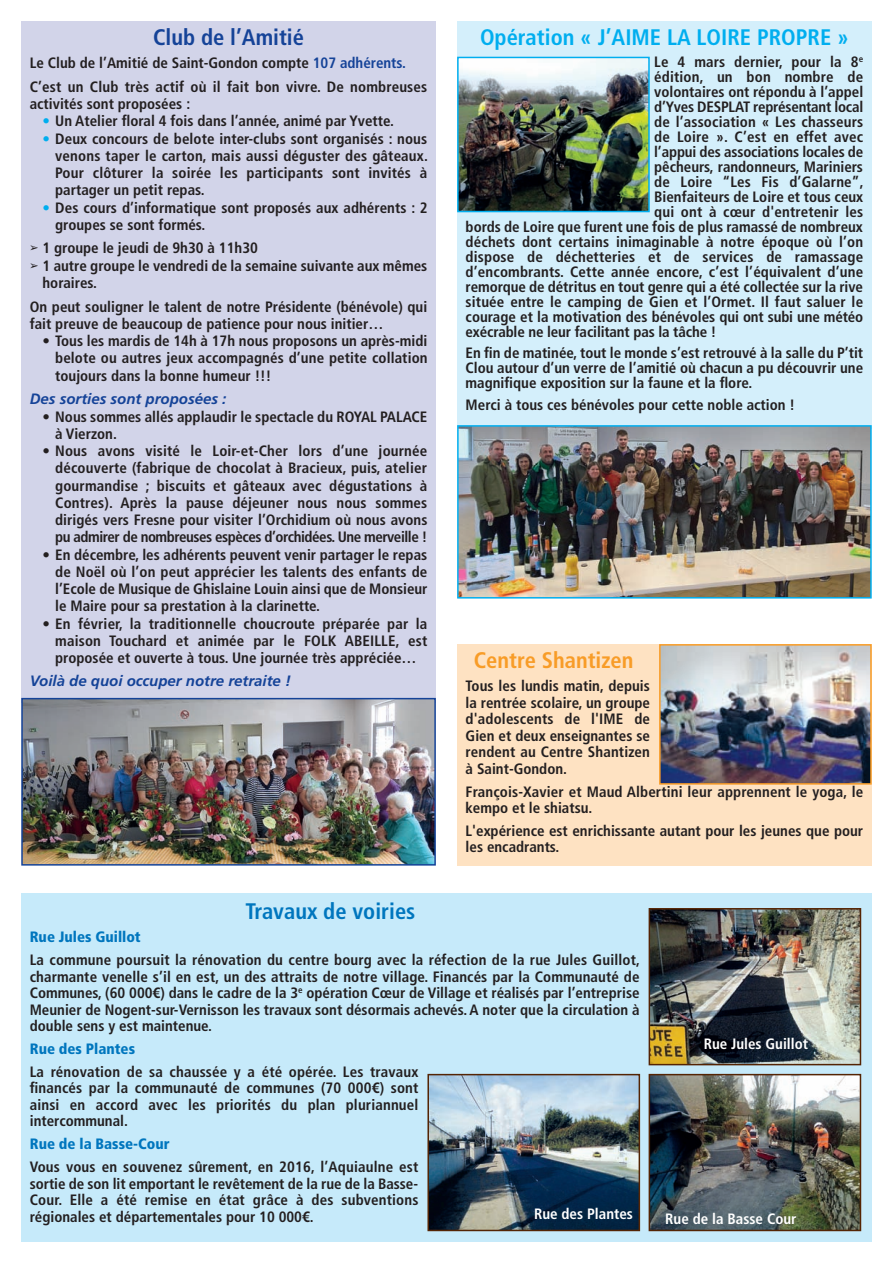
<style>
.page{position:relative;width:893px;height:1263px;background:#fff}
.page>*{position:absolute;margin:0;border:0;box-sizing:border-box;transform-origin:0 0}
.t1{font:700 condensed 22.5px "Frutiger LT Std";color:#00aeef}
.t2{font:700 condensed 22.5px "Frutiger LT Std";color:#0076be}
.t3{font:700 condensed 22.5px "Frutiger LT Std";color:#f89c27}
.t4{font:700 condensed 22.5px "Frutiger LT Std";color:#154398}
.t5{font:700 condensed 15px/17.2px "Frutiger LT Std";color:#231f20;text-align:justify}
.t6{font:italic 700 15px "Frutiger LT Std";color:#154398}
.t7{font:900 condensed 15px "Frutiger LT Std";color:#0076be}
.t8{font:700 condensed 15px "Frutiger LT Std";color:#fff}
.s1{color:#154398}
.s2{color:#00aeef}
.s3{font-family:"Menlo";font-stretch:normal}
</style>
<div class="page">
<div style="left:21px;top:893px;width:851px;height:349px;background:#c6eafa"></div>
<div style="left:21px;top:21px;width:415px;height:682px;background:#d2d4e9"></div>
<img style="left:24px;top:701px;width:409px;height:162px">
<div style="left:21px;top:698px;width:415px;height:168px;border:2px solid #154398"></div>
<div style="left:457px;top:21px;width:415px;height:407px;background:#d4effb"></div>
<img style="left:460px;top:60px;width:187px;height:149px">
<div style="left:457px;top:57px;width:193px;height:155px;border:2px solid #00aeef"></div>
<img style="left:460px;top:428px;width:409px;height:167px">
<div style="left:457px;top:425px;width:415px;height:173px;border:2px solid #00aeef"></div>
<img style="left:430px;top:1077px;width:207px;height:151px">
<div style="left:427px;top:1074px;width:213px;height:157px;border:2px solid #542404"></div>
<img style="left:652px;top:911px;width:206px;height:151px">
<div style="left:649px;top:908px;width:212px;height:157px;border:2px solid #542404"></div>
<img style="left:652px;top:1077px;width:206px;height:151px">
<div style="left:649px;top:1074px;width:212px;height:157px;border:2px solid #542404"></div>
<div style="left:457px;top:644px;width:415px;height:222px;background:#fee2c2"></div>
<img style="left:662px;top:647px;width:207px;height:135px">
<div style="left:659px;top:644px;width:213px;height:141px;border:2px solid #f89c27"></div>
<h1 class="t4" style="left:153px;top:28px;width:152px">Club de l’Amitié</h1>
<p class="t5" style="left:30px;top:52px;width:399px;line-height:23.7px">Le Club de l’Amitié de Saint-Gondon compte <span class="s1">107 adhérents.<br></span>C’est un Club très actif où il fait bon vivre. De nombreuses</p>
<p class="t5" style="left:30px;top:96px;width:162px">activités sont proposées :</p>
<p class="t5" style="left:43px;top:114px;width:353px"><span class="s2">•</span> Un Atelier floral 4 fois dans l’année, animé par Yvette.</p>
<p class="t5" style="left:55px;top:131px;width:374px;text-indent:-13px"><span class="s2">•</span> Deux concours de belote inter-clubs sont organisés : nous venons taper le carton, mais aussi déguster des gâteaux.<br>Pour clôturer la soirée les participants sont invités à partager un petit repas.</p>
<p class="t5" style="left:55px;top:200px;width:374px;text-indent:-13px"><span class="s2">•</span> Des cours d’informatique sont proposés aux adhérents : 2 groupes se sont formés.</p>
<p class="t5" style="left:30px;top:241px;width:230px"><span class="s3">➢</span> 1 groupe le jeudi de 9h30 à 11h30</p>
<p class="t5" style="left:42px;top:258px;width:386px;text-indent:-13px"><span class="s3">➢</span> 1 autre groupe le vendredi de la semaine suivante aux mêmes horaires.</p>
<p class="t5" style="left:30px;top:299px;width:399px">On peut souligner le talent de notre Présidente (bénévole) qui fait preuve de beaucoup de patience pour nous initier…</p>
<p class="t5" style="left:55px;top:333px;width:374px;text-indent:-13px">• Tous les mardis de 14h à 17h nous proposons un après-midi belote ou autres jeux accompagnés d’une petite collation toujours dans la bonne humeur !!!</p>
<p class="t6" style="left:30px;top:393px;width:198px">Des sorties sont proposées :</p>
<p class="t5" style="left:55px;top:409px;width:374px;text-indent:-13px">• Nous sommes allés applaudir le spectacle du ROYAL PALACE à Vierzon.</p>
<p class="t5" style="left:55px;top:443px;width:374px;text-indent:-13px">• Nous avons visité le Loir-et-Cher lors d’une journée découverte (fabrique de chocolat à Bracieux, puis, atelier gourmandise ; biscuits et gâteaux avec dégustations à Contres). Après la pause déjeuner nous nous sommes dirigés vers Fresne pour visiter l’Orchidium où nous avons pu admirer de nombreuses espèces d’orchidées. Une merveille !</p>
<p class="t5" style="left:55px;top:547px;width:374px;text-indent:-13px">• En décembre, les adhérents peuvent venir partager le repas de Noël où l’on peut apprécier les talents des enfants de l’Ecole de Musique de Ghislaine Louin ainsi que de Monsieur le Maire pour sa prestation à la clarinette.</p>
<p class="t5" style="left:55px;top:616px;width:374px;text-indent:-13px">• En février, la traditionnelle choucroute préparée par la maison Touchard et animée par le FOLK ABEILLE, est proposée et ouverte à tous. Une journée très appréciée…</p>
<p class="t6" style="left:30px;top:675px;width:263px">Voilà de quoi occuper notre retraite !</p>
<h1 class="t2" style="left:245px;top:902px;width:171px">Travaux de voiries</h1>
<h1 class="t1" style="left:480px;top:28px;width:370px">Opération « J’AIME LA LOIRE PROPRE »</h1>
<p class="t5" style="left:654px;top:54px;width:210px">Le 4 mars dernier, pour la 8<sup>e</sup></p>
<p class="t5" style="left:654px;top:69px;width:210px">édition, un bon nombre de</p>
<p class="t5" style="left:654px;top:84px;width:210px">volontaires ont répondu à l’appel</p>
<p class="t5" style="left:654px;top:99px;width:210px">d’Yves DESPLAT représentant local</p>
<p class="t5" style="left:654px;top:114px;width:210px">de l’association « Les chasseurs</p>
<p class="t5" style="left:654px;top:129px;width:210px">de Loire ». C’est en effet avec</p>
<p class="t5" style="left:654px;top:144px;width:210px">l’appui des associations locales de</p>
<p class="t5" style="left:654px;top:159px;width:210px">pêcheurs, randonneurs, Mariniers</p>
<p class="t5" style="left:654px;top:174px;width:211px">de Loire “Les Fis d’Galarne”,</p>
<p class="t5" style="left:654px;top:189px;width:210px">Bienfaiteurs de Loire et tous ceux</p>
<p class="t5" style="left:654px;top:204px;width:210px">qui ont à cœur d'entretenir les</p>
<p class="t5" style="left:466px;top:219px;width:399px">bords de Loire que furent une fois de plus ramassé de nombreux</p>
<p class="t5" style="left:466px;top:234px;width:399px">déchets dont certains inimaginable à notre époque où l’on</p>
<p class="t5" style="left:466px;top:249px;width:399px">dispose de déchetteries et de services de ramassage</p>
<p class="t5" style="left:466px;top:264px;width:399px">d’encombrants. Cette année encore, c’est l’équivalent d’une</p>
<p class="t5" style="left:466px;top:279px;width:399px">remorque de détritus en tout genre qui a été collectée sur la rive</p>
<p class="t5" style="left:466px;top:294px;width:399px">située entre le camping de Gien et l’Ormet. Il faut saluer le</p>
<p class="t5" style="left:466px;top:309px;width:399px">courage et la motivation des bénévoles qui ont subi une météo</p>
<p class="t5" style="left:466px;top:324px;width:252px">exécrable ne leur facilitant pas la tâche !</p>
<p class="t5" style="left:466px;top:347px;width:399px;line-height:15px">En fin de matinée, tout le monde s’est retrouvé à la salle du P’tit Clou autour d’un verre de l’amitié où chacun a pu découvrir une magnifique exposition sur la faune et la flore.</p>
<p class="t5" style="left:466px;top:397px;width:331px">Merci à tous ces bénévoles pour cette noble action !</p>
<h1 class="t3" style="left:474px;top:651px;width:161px">Centre Shantizen</h1>
<p class="t5" style="left:466px;top:679px;width:186px;line-height:16.5px">Tous les lundis matin, depuis la rentrée scolaire, un groupe d'adolescents de l'IME de Gien et deux enseignantes se rendent au Centre Shantizen à Saint-Gondon.</p>
<p class="t5" style="left:466px;top:784px;width:399px;line-height:16.5px">François-Xavier et Maud Albertini leur apprennent le yoga, le kempo et le shiatsu.</p>
<p class="t5" style="left:466px;top:824px;width:399px;line-height:16.5px">L'expérience est enrichissante autant pour les jeunes que pour les encadrants.</p>
<p class="t7" style="left:30px;top:931px;width:113px">Rue Jules Guillot</p>
<p class="t5" style="left:30px;top:953px;width:612px;line-height:16.5px">La commune poursuit la rénovation du centre bourg avec la réfection de la rue Jules Guillot, charmante venelle s’il en est, un des attraits de notre village. Financés par la Communauté de Communes, (60 000€) dans le cadre de la 3<sup>e</sup> opération Cœur de Village et réalisés par l’entreprise Meunier de Nogent-sur-Vernisson les travaux sont désormais achevés. A noter que la circulation à double sens y est maintenue.</p>
<p class="t7" style="left:30px;top:1043px;width:107px">Rue des Plantes</p>
<p class="t5" style="left:30px;top:1065px;width:390px;line-height:16.5px">La rénovation de sa chaussée y a été opérée. Les travaux financés par la communauté de communes (70 000€) sont ainsi en accord avec les priorités du plan pluriannuel intercommunal.</p>
<p class="t7" style="left:30px;top:1138px;width:141px">Rue de la Basse-Cour</p>
<p class="t5" style="left:30px;top:1160px;width:390px;line-height:16.5px">Vous vous en souvenez sûrement, en 2016, l’Aquiaulne est sortie de son lit emportant le revêtement de la rue de la Basse-Cour. Elle a été remise en état grâce à des subventions régionales et départementales pour 10 000€.</p>
<p class="t8" style="left:704px;top:1038px;width:106px">Rue Jules Guillot</p>
<p class="t8" style="left:534px;top:1208px;width:100px">Rue des Plantes</p>
<p class="t8" style="left:665px;top:1212px;width:133px">Rue de la Basse Cour</p>
</div>
